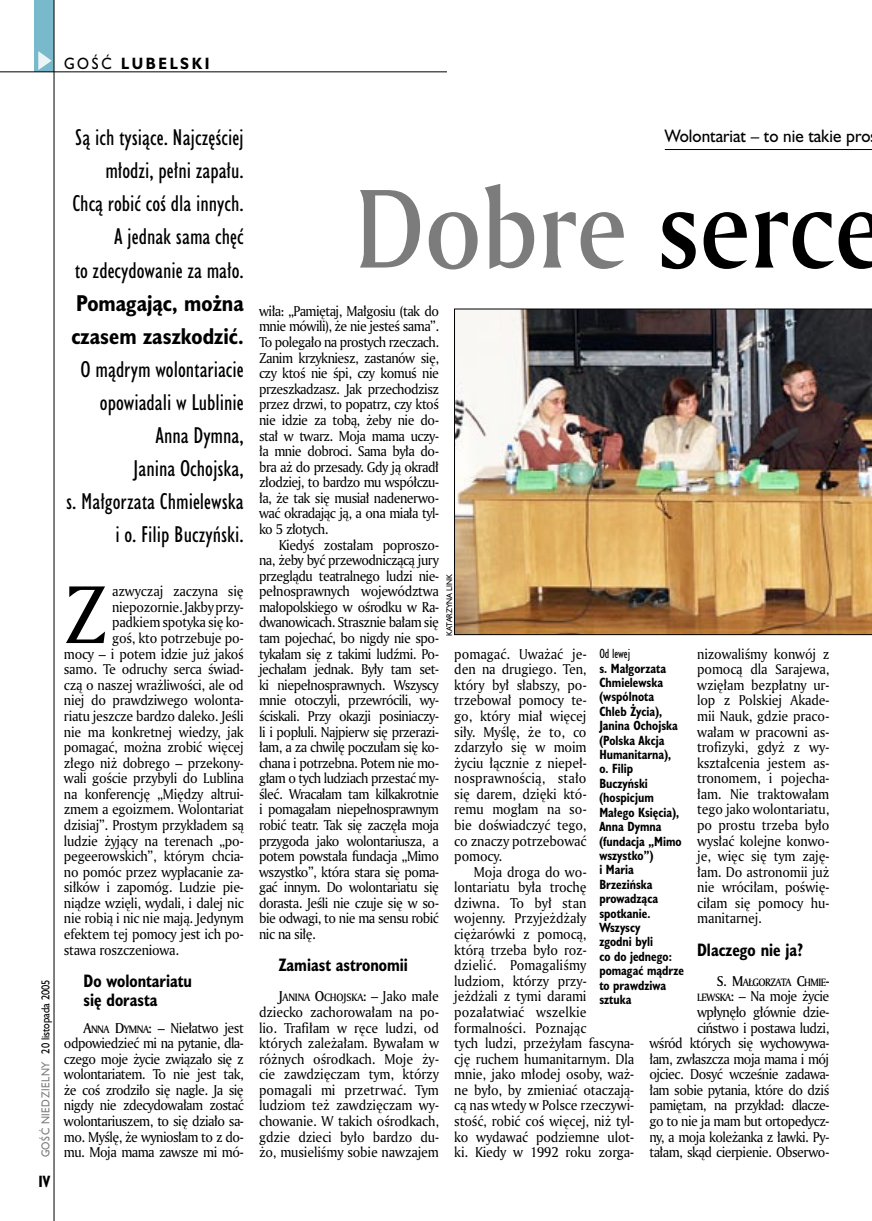
<style>
.page{position:relative;width:872px;height:1221px;background:#fff}
.page>*{position:absolute;margin:0;border:0;box-sizing:border-box;transform-origin:0 0}
._05_tytyl_AmMd_72_pt{font:108px "Amerigo Md PL";color:#7c7c7c;scale:.9 1}
._02_body_z_incjalem_4{font:79.05px "Amerigo PL";color:#000;scale:.94 1}
._06-1_lead_prawy_HuCn_14_pt{font:21px/33px "Humanst 521 Cn PL";color:#000;text-align:right}
._04_srodtytul_HuCB_11_pt{font:700 16.5px/19.5px "Humanst 521 Cn PL";color:#000;scale:.94 1}
._04-3_nadtytul_lokal{font:16.5px "Humanst 521 PL";color:#000;scale:.94 1}
.t1{font:700 15px "Humanst 521 PL";letter-spacing:.2em;color:#000;scale:.9 1}
.t2{font:700 15px "Humanst 521 Cn PL";color:#000;scale:.94 1}
._01_body_tekst{font:13.8px/15.6px "Amerigo PL";letter-spacing:-.01em;color:#000;text-align:justify;scale:.94 1}
._02_body_z_incjalem_4-2{font:13.8px "Amerigo PL";letter-spacing:-.02em;color:#000;scale:.94 1}
._01_body_tekst-2{font:13.8px/15.6px "Amerigo PL";letter-spacing:-.04em;color:#000;text-align:right;scale:.94 1}
._09_podpis_zdjecia_HuCnB{font:700 12.3px/14.4px "Humanst 521 Cn PL";color:#000;scale:.94 1}
.t3{font:10.5px "Humanst 521 PL";letter-spacing:.025em;color:#000;scale:.9 1}
._01_body_tekst-3{font:10.35px "Amerigo Md PL";letter-spacing:-.015em;color:#000;scale:.94 1}
._01_body_tekst-4{font:10.35px "Amerigo Md PL";letter-spacing:-.055em;color:#000;scale:.94 1}
._09a_autor_zdjecia_Hu_5_pt{font:7.5px "Humanst 521 PL";color:#000;scale:.94 1}
.s1{font-weight:400}
.s2{color:#7c7c7c}
.s3{font-weight:700}
.s4{font-family:"Amerigo Md PL"}
.s5{font-family:"Amerigo Md PL";font-size:10.35px}
.s6{color:#000}
.s7{font-size:13.8px}
.s8{font-family:"Amerigo PL";font-size:13.8px}
</style>
<div class="page">
<div style="left:35px;top:0;width:19px;height:72px;background:#78b9cc"></div>
<svg style="left:38px;top:51px;width:14px;height:19px"></svg>
<hr style="left:54px;top:0;width:1px;height:1220px;background:#000">
<hr style="left:0;top:72px;width:447px;height:1px;background:#000">
<hr style="left:665px;top:149px;width:207px;height:1px;background:#000">
<img style="left:454px;top:309px;width:418px;height:326px">
<p class="t1" style="left:64px;top:53px;width:163px"><span class="s1">GOŚĆ</span> LUBELSKI</p>
<p class="t3" style="left:38px;top:1157px;width:199px;rotate:-90deg"><span class="s2">GOŚĆ NIEDZIELNY</span> 20 listopada 2005</p>
<p class="t2" style="left:38px;top:1170px;width:14px">IV</p>
<p class="_06-1_lead_prawy_HuCn_14_pt" style="left:66px;top:121px;width:179px">Są ich tysiące. Najczęściej młodzi, pełni zapału.<br>Chcą robić coś dla innych.<br>A jednak sama chęć<br>to zdecydowanie za mało.<br><span class="s3">Pomagając, można czasem zaszkodzić.<br></span>O mądrym wolontariacie opowiadali w Lublinie<br>Anna Dymna,<br>Janina Ochojska,<br>s. Małgorzata Chmielewska i o. Filip Buczyński.</p>
<p class="_02_body_z_incjalem_4" style="left:64px;top:562px;width:48px">Z</p>
<p class="_02_body_z_incjalem_4-2" style="left:112px;top:582px;width:141px">azwyczaj zaczyna się</p>
<p class="_02_body_z_incjalem_4-2" style="left:112px;top:597px;width:142px">niepozornie. Jakby przy-</p>
<p class="_02_body_z_incjalem_4-2" style="left:112px;top:613px;width:142px">padkiem spotyka się ko-</p>
<p class="_02_body_z_incjalem_4-2" style="left:112px;top:629px;width:142px">goś, kto potrzebuje po-</p>
<p class="_02_body_z_incjalem_4-2" style="left:64px;top:644px;width:193px">mocy – i potem idzie już jakoś</p>
<p class="_02_body_z_incjalem_4-2" style="left:64px;top:660px;width:193px">samo. Te odruchy serca świad-</p>
<p class="_02_body_z_incjalem_4-2" style="left:64px;top:675px;width:193px">czą o naszej wrażliwości, ale od</p>
<p class="_02_body_z_incjalem_4-2" style="left:64px;top:691px;width:193px">niej do prawdziwego wolonta-</p>
<p class="_02_body_z_incjalem_4-2" style="left:64px;top:706px;width:193px">riatu jeszcze bardzo daleko. Jeśli</p>
<p class="_02_body_z_incjalem_4-2" style="left:64px;top:722px;width:193px">nie ma konkretnej wiedzy, jak</p>
<p class="_02_body_z_incjalem_4-2" style="left:64px;top:738px;width:193px">pomagać, można zrobić więcej</p>
<p class="_02_body_z_incjalem_4-2" style="left:64px;top:753px;width:193px">złego niż dobrego – przekony-</p>
<p class="_02_body_z_incjalem_4-2" style="left:64px;top:769px;width:193px">wali goście przybyli do Lublina</p>
<p class="_02_body_z_incjalem_4-2" style="left:64px;top:784px;width:193px">na konferencję „Między altrui-</p>
<p class="_02_body_z_incjalem_4-2" style="left:64px;top:800px;width:193px">zmem a egoizmem. Wolontariat</p>
<p class="_02_body_z_incjalem_4-2" style="left:64px;top:815px;width:193px">dzisiaj”. Prostym przykładem są</p>
<p class="_02_body_z_incjalem_4-2" style="left:64px;top:831px;width:193px">ludzie żyjący na terenach „po-</p>
<p class="_02_body_z_incjalem_4-2" style="left:64px;top:847px;width:193px">pegeerowskich”, którym chcia-</p>
<p class="_02_body_z_incjalem_4-2" style="left:64px;top:862px;width:193px">no pomóc przez wypłacanie za-</p>
<p class="_02_body_z_incjalem_4-2" style="left:64px;top:878px;width:193px">siłków i zapomóg. Ludzie pie-</p>
<p class="_02_body_z_incjalem_4-2" style="left:64px;top:893px;width:193px">niądze wzięli, wydali, i dalej nic</p>
<p class="_02_body_z_incjalem_4-2" style="left:64px;top:909px;width:193px">nie robią i nic nie mają. Jedynym</p>
<p class="_02_body_z_incjalem_4-2" style="left:64px;top:924px;width:193px">efektem tej pomocy jest ich po-</p>
<p class="_02_body_z_incjalem_4-2" style="left:64px;top:940px;width:124px">stawa roszczeniowa.</p>
<p class="_04_srodtytul_HuCB_11_pt" style="left:83px;top:970px;width:117px">Do wolontariatu się dorasta</p>
<p class="_01_body_tekst" style="left:64px;top:1019px;width:193px;text-indent:20px"><span class="s4">A</span><span class="s5">NNA</span> <span class="s4">D</span><span class="s5">YMNA</span><span class="s4">:</span> – Niełatwo jest odpowiedzieć mi na pytanie, dla&shy;czego moje życie związało się z wolontariatem. To nie jest tak, że coś zrodziło się nagle. Ja się nigdy nie zdecydowałam zostać wolontariuszem, to się działo sa&shy;mo. Myślę, że wyniosłam to z do&shy;mu. Moja mama zawsze mi mó-</p>
<p class="_04-3_nadtytul_lokal" style="left:665px;top:125px;width:220px">Wolontariat – to nie takie pro</p>
<p class="_05_tytyl_AmMd_72_pt" style="left:355px;top:156px;width:590px">Dobre <span class="s6">serce</span></p>
<p class="_01_body_tekst" style="left:259px;top:303px;width:193px">wiła: „Pamiętaj, Małgosiu (tak do mnie mówili), że nie jesteś sama”.<br>To polegało na prostych rzeczach.<br>Zanim krzykniesz, zastanów się, czy ktoś nie śpi, czy komuś nie przeszkadzasz. Jak przechodzisz przez drzwi, to popatrz, czy ktoś nie idzie za tobą, żeby nie do&shy;stał w twarz. Moja mama uczy&shy;ła mnie dobroci. Sama była do&shy;bra aż do przesady. Gdy ją okradł złodziej, to bardzo mu współczu&shy;ła, że tak się musiał nadenerwo&shy;wać okradając ją, a ona miała tyl&shy;ko 5 złotych.</p>
<p class="_01_body_tekst" style="left:259px;top:536px;width:193px;text-indent:20px">Kiedyś zostałam poproszo&shy;na, żeby być przewodniczącą jury przeglądu teatralnego ludzi nie&shy;pełnosprawnych województwa małopolskiego w ośrodku w Ra&shy;dwanowicach. Strasznie bałam się tam pojechać, bo nigdy nie spo&shy;tykałam się z takimi ludźmi. Po&shy;jechałam jednak. Były tam set&shy;ki niepełnosprawnych. Wszyscy mnie otoczyli, przewrócili, wy&shy;ściskali. Przy okazji posiniaczy&shy;li i popluli. Najpierw się przerazi&shy;łam, a za chwilę poczułam się ko&shy;chana i potrzebna. Potem nie mo&shy;głam o tych ludziach przestać my&shy;śleć. Wracałam tam kilkakrotnie i pomagałam niepełnosprawnym robić teatr. Tak się zaczęła moja przygoda jako wolontariusza, a potem powstała fundacja „Mimo wszystko”, która stara się poma&shy;gać innym. Do wolontariatu się dorasta. Jeśli nie czuje się w so&shy;bie odwagi, to nie ma sensu robić nic na siłę.</p>
<p class="_04_srodtytul_HuCB_11_pt" style="left:279px;top:954px;width:139px">Zamiast astronomii</p>
<p class="_01_body_tekst-3" style="left:279px;top:990px;width:172px"><span class="s7">J</span>ANINA <span class="s7">O</span>CHOJSKA<span class="s7">:</span> <span class="s8">– Jako małe</span></p>
<p class="_01_body_tekst" style="left:259px;top:1003px;width:193px">dziecko zachorowałam na po&shy;lio. Trafiłam w ręce ludzi, od których zależałam. Bywałam w różnych ośrodkach. Moje ży&shy;cie zawdzięczam tym, którzy pomagali mi przetrwać. Tym ludziom też zawdzięczam wy&shy;chowanie. W takich ośrodkach, gdzie dzieci było bardzo du&shy;żo, musieliśmy sobie nawzajem</p>
<p class="_09a_autor_zdjecia_Hu_5_pt" style="left:444px;top:635px;width:67px;rotate:-90deg">KATARZYNA LINK</p>
<p class="_01_body_tekst" style="left:697px;top:645px;width:142px">nizowaliśmy konwój z pomocą dla Sarajewa, wzięłam bezpłatny ur&shy;lop z Polskiej Akade&shy;mii Nauk, gdzie praco&shy;wałam w pracowni as&shy;trofizyki, gdyż z wy&shy;kształcenia jestem as&shy;tronomem, i pojecha&shy;łam. Nie traktowałam tego jako wolontariatu, po prostu trzeba było wysłać kolejne konwo&shy;je, więc się tym zaję&shy;łam. Do astronomii już nie wróciłam, poświę&shy;ciłam się pomocy hu&shy;manitarnej.</p>
<p class="_04_srodtytul_HuCB_11_pt" style="left:697px;top:939px;width:114px">Dlaczego nie ja?</p>
<p class="_01_body_tekst-4" style="left:716px;top:975px;width:121px"><span class="s7">S. M</span>AŁGORZATA <span class="s7">C</span>HMIE<span class="s7">-</span></p>
<p class="_01_body_tekst-2" style="left:649px;top:988px;width:193px"><span class="s5">LEWSKA</span><span class="s4">:</span> – Na moje życie wpłynęło głównie dzie-<br>ciństwo i postawa ludzi,<br>wśród których się wychowywa&shy;łam, zwłaszcza moja mama i mój ojciec. Dosyć wcześnie zadawa&shy;łam sobie pytania, które do dziś pamiętam, na przykład: dlacze&shy;go to nie ja mam but ortopedycz&shy;ny, a moja koleżanka z ławki. Py&shy;tałam, skąd cierpienie. Obserwo-</p>
<p class="_01_body_tekst" style="left:454px;top:645px;width:142px">pomagać. Uważać je&shy;den na drugiego. Ten, który był słabszy, po&shy;trzebował pomocy te&shy;go, który miał więcej siły. Myślę, że to, co zdarzyło się w moim życiu łącznie z niepeł&shy;nosprawnością, stało się darem, dzięki któ&shy;remu mogłam na so&shy;bie doświadczyć tego, co znaczy potrzebować pomocy.</p>
<p class="_01_body_tekst" style="left:454px;top:863px;width:193px;text-align:left;text-indent:20px">Moja droga do wo&shy;lontariatu była trochę dziwna. To był stan wojenny. Przyjeżdżały ciężarówki z pomocą,<br>którą trzeba było roz-<br>dzielić. Pomagaliśmy ludziom, którzy przy-<br>jeżdżali z tymi darami pozałatwiać wszelkie formalności. Poznając<br>tych ludzi, przeżyłam fascyna&shy;cję ruchem humanitarnym. Dla mnie, jako młodej osoby, waż&shy;ne było, by zmieniać otaczają&shy;cą nas wtedy w Polsce rzeczywi&shy;stość, robić coś więcej, niż tyl&shy;ko wydawać podziemne ulot&shy;ki. Kiedy w 1992 roku zorga-</p>
<p class="_09_podpis_zdjecia_HuCnB" style="left:599px;top:646px;width:92px"><span class="s1">Od lewej<br></span>s. Małgorzata<br>Chmielewska (wspólnota<br>Chleb Życia),<br>Janina Ochojska (Polska Akcja<br>Humanitarna),<br>o. Filip<br>Buczyński (hospicjum<br>Małego Księcia),<br>Anna Dymna (fundacja „Mimo wszystko”)<br>i Maria<br>Brzezińska prowadząca spotkanie.<br>Wszyscy<br>zgodni byli<br>co do jednego: pomagać mądrze to prawdziwa sztuka</p>
</div>
